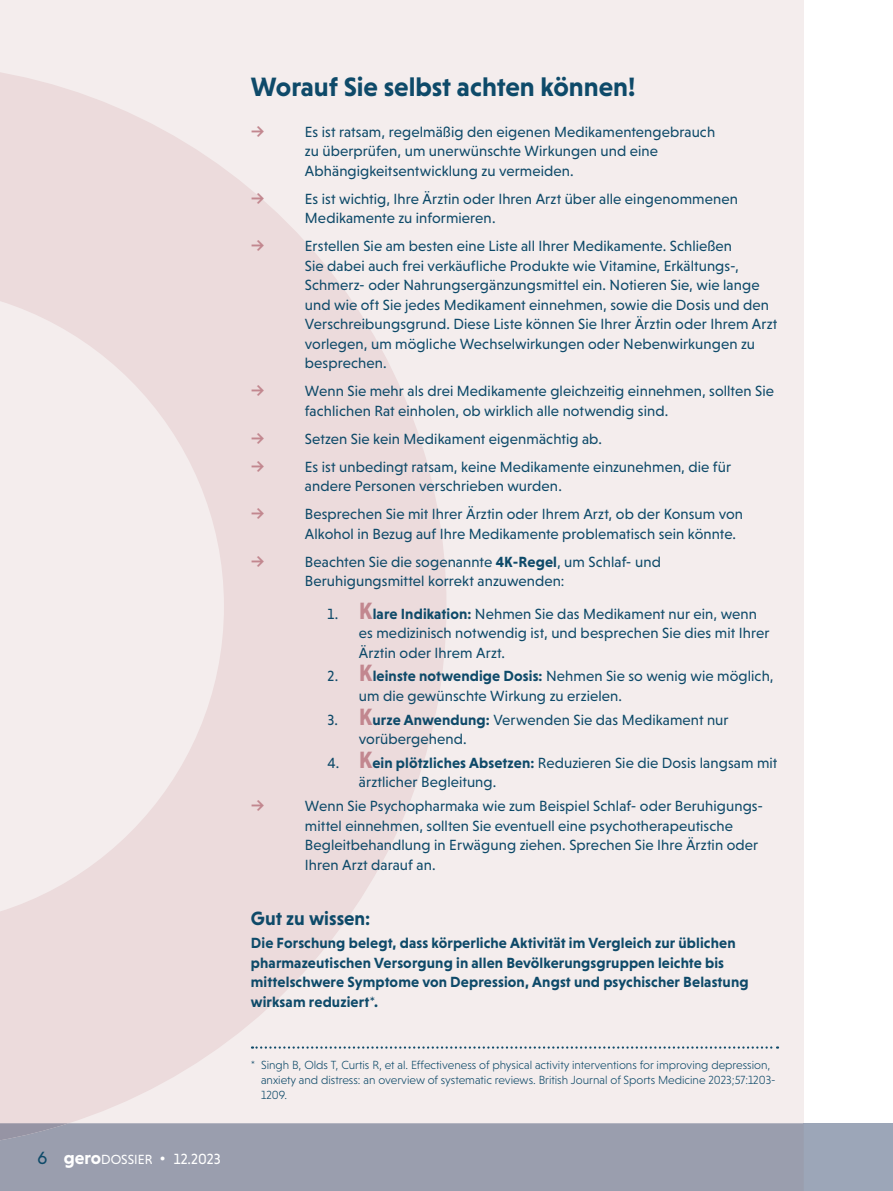
<style>
.page{position:relative;width:893px;height:1191px;background:#fff}
.page>*{position:absolute;margin:0;border:0;box-sizing:border-box;transform-origin:0 0}
.t1{font:700 27px "Niveau Grotesk";letter-spacing:-.005em;color:#0e4a69}
.t2{font:700 19.5px "Niveau Grotesk";color:#0e4a69}
.t3{font:700 19.5px "Niveau Grotesk";color:#c2878f}
.t4{font:15px/19.5px "Niveau Grotesk";letter-spacing:.005em;color:#0e4a69}
.t5{font:700 15px/19.5px "Niveau Grotesk";letter-spacing:.005em;color:#0e4a69}
.t6{font:13.5px "Niveau Grotesk";color:#fff}
.t7{font:300 12px/15px "Niveau Grotesk";color:#0e4a69}
.s1{font-size:18px;color:#0e4a69}
.s2{font-weight:700;font-size:18px}
.s3{font-weight:900;font-size:18px}
.s4{font-size:15px}
.s5{font-weight:700;font-size:19.5px;color:#c2878f}
.s6{font-weight:700}
.s7{font-weight:700;font-size:24px;color:#c2878f}
</style>
<div class="page">
<div style="left:0;top:0;width:804px;height:1191px;background:#f4eded"></div>
<svg style="left:0;top:72px;width:446px;height:1051px;fill:#ecdbdc"></svg>
<svg style="left:252px;top:1046px;width:526px;height:2px"></svg>
<div style="left:804px;top:1123px;width:89px;height:68px;background:#9ca6b8"></div>
<div style="left:0;top:1123px;width:804px;height:68px;background:#9a9eae"></div>
<svg style="left:0;top:1123px;width:69px;height:17px"></svg>
<p class="t6" style="left:38px;top:1151px;width:185px"><span class="s1">6</span> <span class="s2">gero</span>DOSSIER <span class="s3">·</span> <span class="s4">12.2023</span></p>
<h1 class="t1" style="left:251px;top:71px;width:386px">Worauf Sie selbst achten können!</h1>
<h2 class="t3" style="left:251px;top:119px;width:16px">→</h2>
<p class="t4" style="left:305px;top:122px;width:412px">Es ist ratsam, regelmäßig den eigenen Medikamentengebrauch zu überprüfen, um unerwünschte Wirkungen und eine<br>Abhängigkeitsentwicklung zu vermeiden.</p>
<h2 class="t3" style="left:251px;top:186px;width:16px">→</h2>
<p class="t4" style="left:305px;top:189px;width:435px">Es ist wichtig, Ihre Ärztin oder Ihren Arzt über alle eingenommenen<br>Medikamente zu informieren.</p>
<h2 class="t3" style="left:251px;top:233px;width:16px">→</h2>
<p class="t4" style="left:305px;top:236px;width:474px">Erstellen Sie am besten eine Liste all Ihrer Medikamente. Schließen<br>Sie dabei auch frei verkäufliche Produkte wie Vitamine, Erkältungs-, Schmerz- oder Nahrungsergänzungsmittel ein. Notieren Sie, wie lange und wie oft Sie jedes Medikament einnehmen, sowie die Dosis und den Verschreibungsgrund. Diese Liste können Sie Ihrer Ärztin oder Ihrem Arzt vorlegen, um mögliche Wechselwirkungen oder Nebenwirkungen zu besprechen.</p>
<h2 class="t3" style="left:251px;top:378px;width:16px">→</h2>
<p class="t4" style="left:305px;top:381px;width:471px">Wenn Sie mehr als drei Medikamente gleichzeitig einnehmen, sollten Sie fachlichen Rat einholen, ob wirklich alle notwendig sind.</p>
<h2 class="t3" style="left:251px;top:426px;width:16px">→</h2>
<p class="t4" style="left:305px;top:429px;width:299px">Setzen Sie kein Medikament eigenmächtig ab.</p>
<h2 class="t3" style="left:251px;top:454px;width:16px">→</h2>
<p class="t4" style="left:305px;top:457px;width:428px">Es ist unbedingt ratsam, keine Medikamente einzunehmen, die für andere Personen verschrieben wurden.</p>
<h2 class="t3" style="left:251px;top:501px;width:16px">→</h2>
<p class="t4" style="left:305px;top:504px;width:440px">Besprechen Sie mit Ihrer Ärztin oder Ihrem Arzt, ob der Konsum von<br>Alkohol in Bezug auf Ihre Medikamente problematisch sein könnte.</p>
<p class="t4" style="left:305px;top:552px;width:357px;text-indent:-54px"><span class="s5">→</span> Beachten Sie die sogenannte <span class="s6">4K-Regel</span>, um Schlaf- und<br>Beruhigungsmittel korrekt anzuwenden:</p>
<p class="t4" style="left:359px;top:603px;width:412px;text-indent:-31px">1. <span class="s7">K</span><span class="s6">lare Indikation:</span> Nehmen Sie das Medikament nur ein, wenn es medizinisch notwendig ist, und besprechen Sie dies mit Ihrer<br>Ärztin oder Ihrem Arzt.</p>
<p class="t4" style="left:359px;top:666px;width:416px;text-indent:-31px">2. <span class="s7">K</span><span class="s6">leinste notwendige Dosis:</span> Nehmen Sie so wenig wie möglich, um die gewünschte Wirkung zu erzielen.</p>
<p class="t4" style="left:359px;top:709px;width:371px;text-indent:-31px">3. <span class="s7">K</span><span class="s6">urze Anwendung:</span> Verwenden Sie das Medikament nur vorübergehend.</p>
<p class="t4" style="left:359px;top:753px;width:420px;text-indent:-31px">4. <span class="s7">K</span><span class="s6">ein plötzliches Absetzen:</span> Reduzieren Sie die Dosis langsam mit ärztlicher Begleitung.</p>
<h2 class="t3" style="left:251px;top:793px;width:16px">→</h2>
<p class="t4" style="left:305px;top:796px;width:460px">Wenn Sie Psychopharmaka wie zum Beispiel Schlaf- oder Beruhigungs&shy;mittel einnehmen, sollten Sie eventuell eine psychotherapeutische Begleitbehandlung in Erwägung ziehen. Sprechen Sie Ihre Ärztin oder Ihren Arzt darauf an.</p>
<h2 class="t2" style="left:251px;top:906px;width:121px">Gut zu wissen:</h2>
<p class="t5" style="left:251px;top:933px;width:499px">Die Forschung belegt, dass körperliche Aktivität im Vergleich zur üblichen pharmazeutischen Versorgung in allen Bevölkerungsgruppen leichte bis mittelschwere Symptome von Depression, Angst und psychischer Belastung wirksam reduziert*.</p>
<p class="t7" style="left:261px;top:1057px;width:516px;text-indent:-10px">* Singh B, Olds T, Curtis R, et al. Effectiveness of physical activity interventions for improving depression, anxiety and distress: an overview of systematic reviews. British Journal of Sports Medicine 2023;57:1203-<br>1209.</p>
</div>
